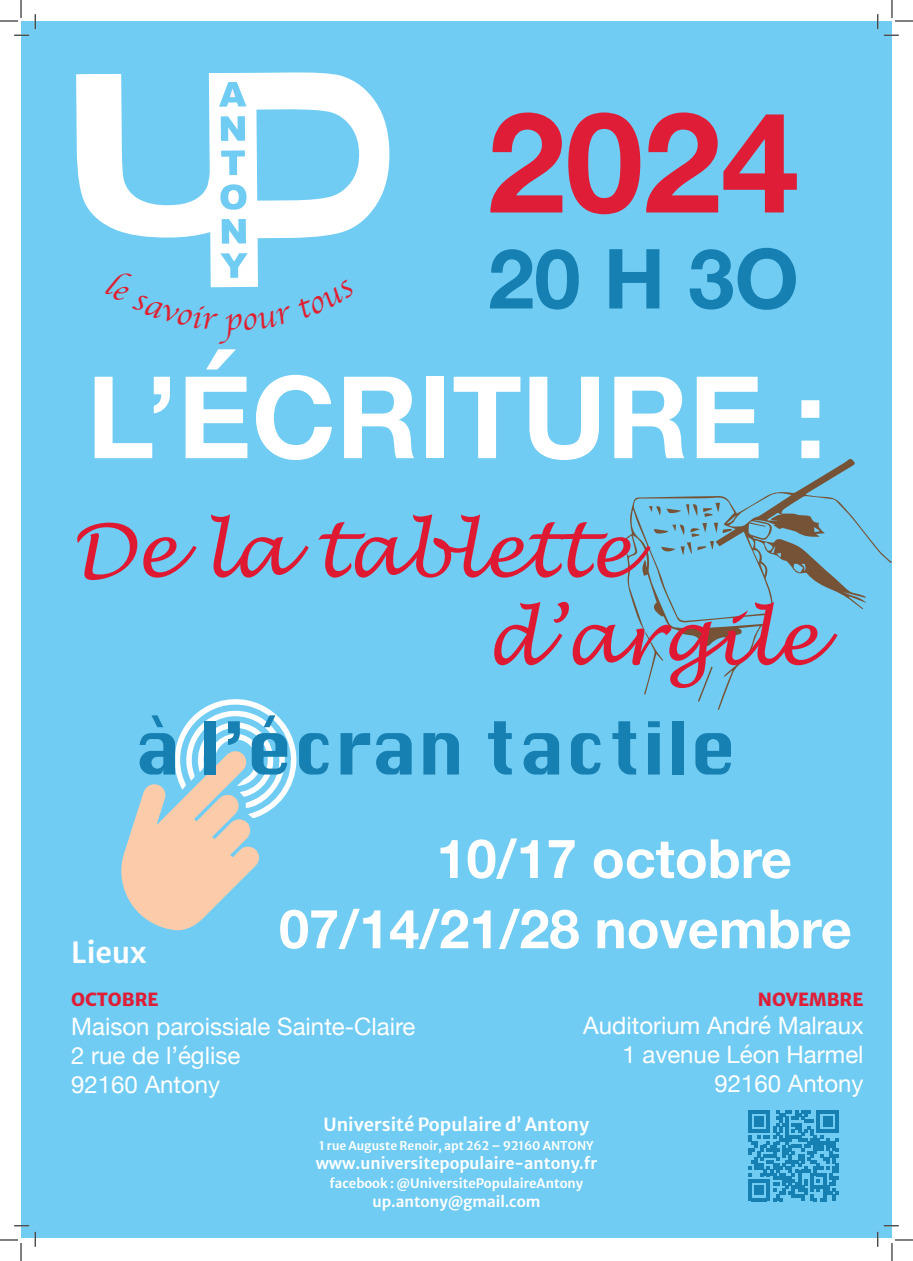
<style>
.page{position:relative;width:913px;height:1261px;background:#fff}
.page>*{position:absolute;margin:0;border:0;box-sizing:border-box;transform-origin:0 0}
.t1{font:700 140px "Helvetica Neue";color:#df1d36}
.t2{font:700 114px "Helvetica Neue";color:#fff}
.t3{font:700 83px "Helvetica Neue";color:#1780b2}
.t4{font:italic 73px/87.6px "Lucida Handwriting";color:#e01933}
.t5{font:71px "Krungthep";color:#1780b2}
.t6{font:700 54px/70.3px "Helvetica Neue";color:#fff}
.t7{font:600 29px "Merriweather Sans";color:#fff}
.t8{font:24px/28.8px "Helvetica Neue";color:#fff}
.t9{font:600 18px "Merriweather Sans";color:#fff}
.t10{font:800 18px "Merriweather Sans";color:#df1d37}
.t11{font:600 16px "Merriweather Sans";color:#fff}
.t12{font:600 15px "Merriweather Sans";color:#fff}
.t13{font:600 13px "Merriweather Sans";color:#fff}
.t14{font:600 12px "Merriweather Sans";color:#fff}
</style>
<div class="page">
<div style="left:21px;top:21px;width:870px;height:1216px;background:#70ccf3"></div>
<svg style="left:623px;top:459px;width:268px;height:251px"></svg>
<svg style="left:643px;top:631px;width:20px;height:64px"></svg>
<svg style="left:697px;top:667px;width:15px;height:35px"></svg>
<svg style="left:703px;top:503px;width:16px;height:14px"></svg>
<svg style="left:653px;top:523px;width:78px;height:32px"></svg>
<svg style="left:648px;top:503px;width:49px;height:13px"></svg>
<svg style="left:121px;top:699px;width:176px;height:232px"></svg>
<svg style="left:748px;top:1110px;width:90px;height:91px"></svg>
<svg style="left:76px;top:72px;width:313px;height:196px"></svg>
<svg style="left:230px;top:88px;width:5px;height:9px"></svg>
<svg style="left:228px;top:190px;width:11px;height:14px"></svg>
<svg style="left:14px;top:35px;width:15px;height:1px"></svg>
<svg style="left:883px;top:35px;width:15px;height:1px"></svg>
<svg style="left:14px;top:1225px;width:15px;height:2px"></svg>
<svg style="left:35px;top:14px;width:1px;height:15px"></svg>
<svg style="left:35px;top:1232px;width:1px;height:15px"></svg>
<svg style="left:877px;top:14px;width:1px;height:15px"></svg>
<svg style="left:0;top:0;width:22px;height:22px"></svg>
<svg style="left:0;top:1239px;width:22px;height:22px"></svg>
<svg style="left:891px;top:0;width:21px;height:22px"></svg>
<svg style="left:876px;top:1225px;width:36px;height:36px"></svg>
<svg style="left:210px;top:268px;width:48px;height:20px"></svg>
<h1 class="t1" style="left:487px;top:53px;width:313px">2024</h1>
<h3 class="t3" style="left:488px;top:214px;width:312px">20 H 3O</h3>
<h2 class="t2" style="left:87px;top:328px;width:740px">L’ÉCRITURE :</h2>
<h3 class="t4" style="left:485px;top:510px;width:334px;text-indent:-414px">De la tablette d’argile</h3>
<h3 class="t5" style="left:134px;top:708px;width:604px">à l’écran tactile</h3>
<h3 class="t6" style="left:279px;top:825px;width:574px;text-indent:157px">10/17 octobre<br>07/14/21/28 novembre</h3>
<p class="t7" style="left:71px;top:927px;width:77px">Lieux</p>
<p class="t10" style="left:71px;top:984px;width:89px">OCTOBRE</p>
<p class="t8" style="left:71px;top:1013px;width:346px">Maison paroissiale Sainte-Claire<br>2 rue de l’église<br>92160 Antony</p>
<p class="t10" style="left:757px;top:983px;width:107px">NOVEMBRE</p>
<p class="t8" style="left:583px;top:1013px;width:282px;text-align:right">Auditorium André Malraux<br>1 avenue Léon Harmel<br>92160 Antony</p>
<p class="t9" style="left:323px;top:1109px;width:267px">Université Populaire d’ Antony</p>
<p class="t14" style="left:319px;top:1135px;width:276px">1 rue Auguste Renoir, apt 262 – 92160 ANTONY</p>
<p class="t11" style="left:315px;top:1149px;width:283px">www.universitepopulaire-antony.fr</p>
<p class="t13" style="left:329px;top:1172px;width:255px">facebook : @UniversitePopulaireAntony</p>
<p class="t12" style="left:372px;top:1188px;width:169px">up.antony@gmail.com</p>
</div>
